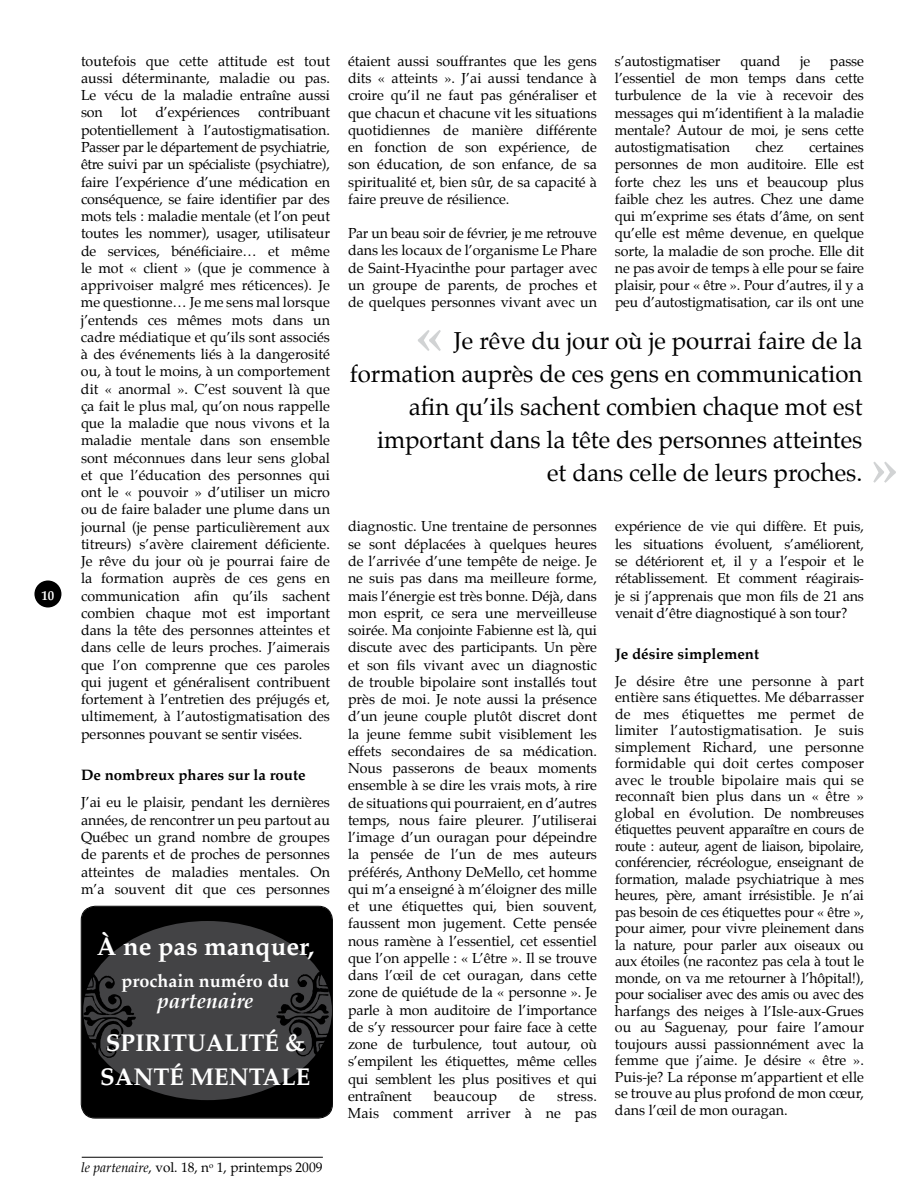
<style>
.page{position:relative;width:918px;height:1188px;background:#fff}
.page>*{position:absolute;margin:0;border:0;box-sizing:border-box;transform-origin:0 0}
.t1{font:700 54px "Palatino";color:#d1d3d4}
.t2{font:700 25.5px "Palatino";color:#fff}
.t3{font:24px/33px "Palatino";color:#000;text-align:right}
.t4{font:700 24px/33.8px "Palatino";color:#fff}
.t5{font:italic 700 21px "Palatino";color:#fff}
.t6{font:700 18px "Palatino";color:#fff}
.t7{font:700 15px "Palatino";color:#000}
.t8{font:14.25px/17.2px "Palatino";color:#000;text-align:justify}
.t9{font:13.5px "Palatino";color:#000}
.t10{font:700 13.5px "Palatino";color:#fff;scale:.95 1}
.s1{font-style:italic}
</style>
<div class="page">
<div style="left:34px;top:580px;width:27px;height:27px;background:#000;border-radius:50%"></div>
<hr style="left:82px;top:1157px;width:241px;height:1px;background:#000">
<div style="left:82px;top:907px;width:250px;height:211px;background:#000;border-radius:14px"></div>
<div style="left:82px;top:907px;width:250px;height:210px;border:1px solid #000;border-radius:13px"></div>
<div style="left:83px;top:921px;width:249px;height:179px;background:#434345;border-radius:50%"></div>
<svg style="left:276px;top:970px;width:53px;height:89px"></svg>
<svg style="left:83px;top:972px;width:53px;height:89px"></svg>
<p class="t10" style="left:41px;top:587px;width:15px">10</p>
<p class="t8" style="left:81px;top:53px;width:251px">toutefois que cette attitude est tout aussi déterminante, maladie ou pas.<br>Le vécu de la maladie entraîne aussi son</p>
<p class="t8" style="left:81px;top:105px;width:251px;text-indent:177px">contribuant potentiellement à l’autostigmatisation.<br>Passer par le département de psychiatrie, être suivi par un spécialiste (psychiatre), faire l’expérience d’une médication en conséquence, se faire identifier par des mots tels : maladie mentale (et l’on peut toutes les nommer), usager, utilisateur de services, bénéficiaire… et même le mot « client » (que je commence à apprivoiser malgré mes réticences). Je me questionne… Je me sens mal lorsque j’entends ces mêmes mots dans un cadre médiatique et qu’ils sont associés à des événements liés à la dangerosité ou, à tout le moins, à un comportement dit « anormal ». C’est souvent là que ça fait le plus mal, qu’on nous rappelle que la maladie que nous vivons et la maladie mentale dans son ensemble sont méconnues dans leur sens global et que l’éducation des personnes qui ont le « pouvoir » d’utiliser un micro ou de faire balader une plume dans un journal (je pense particulièrement aux titreurs) s’avère clairement déficiente.<br>Je rêve du jour où je pourrai faire de la formation auprès de ces gens en communication afin qu’ils sachent combien chaque mot est important dans la tête des personnes atteintes et dans celle de leurs proches. J’aimerais que l’on comprenne que ces paroles qui jugent et généralisent contribuent fortement à l’entretien des préjugés et, ultimement, à l’autostigmatisation des personnes pouvant se sentir visées.</p>
<p class="t7" style="left:81px;top:765px;width:226px">De nombreux phares sur la route</p>
<p class="t8" style="left:81px;top:795px;width:251px">J’ai eu le plaisir, pendant les dernières années, de rencontrer un peu partout au Québec un grand nombre de groupes de parents et de proches de personnes atteintes de maladies mentales. On m’a souvent dit que ces personnes</p>
<p class="t8" style="left:121px;top:105px;width:18px">lot</p>
<p class="t8" style="left:155px;top:105px;width:86px">d’expériences</p>
<h2 class="t2" style="left:97px;top:931px;width:219px">À ne pas manquer,</h2>
<p class="t6" style="left:121px;top:970px;width:169px">prochain numéro du</p>
<h3 class="t5" style="left:157px;top:988px;width:98px">partenaire</h3>
<h3 class="t4" style="left:106px;top:1028px;width:28px">Spiri</h3>
<h3 class="t4" style="left:100px;top:1028px;width:206px;text-indent:71px">tualité &amp;<br>Santé men</h3>
<h3 class="t4" style="left:249px;top:1062px;width:63px">tal E</h3>
<p class="t9" style="left:81px;top:1159px;width:243px"><span class="s1">le partenaire</span>, vol. 18, n<sup>o</sup> 1, printemps 2009</p>
<p class="t8" style="left:348px;top:53px;width:251px">étaient aussi souffrantes que les gens dits « atteints ». J’ai aussi tendance à croire qu’il ne faut pas généraliser et que chacun et chacune vit les situations quotidiennes de manière différente en fonction de son expérience, de son éducation, de son enfance, de sa spiritualité et, bien sûr, de sa capacité à faire preuve de résilience.</p>
<p class="t8" style="left:348px;top:226px;width:251px">Par un beau soir de février, je me retrouve dans les locaux de l’organisme Le Phare de Saint-Hyacinthe pour partager avec un groupe de parents, de proches et de quelques personnes vivant avec un</p>
<p class="t8" style="left:615px;top:53px;width:107px">s’autostigmatiser</p>
<p class="t8" style="left:740px;top:53px;width:42px">quand</p>
<p class="t8" style="left:800px;top:53px;width:12px">je</p>
<p class="t8" style="left:615px;top:53px;width:251px;text-indent:215px">passe l’essentiel de mon temps dans cette turbulence de la vie à recevoir des messages qui m’identifient à la maladie mentale? Autour de moi, je sens cette autostigmatisation</p>
<p class="t8" style="left:756px;top:140px;width:30px">chez</p>
<p class="t8" style="left:615px;top:140px;width:251px;text-indent:194px">certaines personnes de mon auditoire. Elle est forte chez les uns et beaucoup plus faible chez les autres. Chez une dame qui m’exprime ses états d’âme, on sent qu’elle est même devenue, en quelque sorte, la maladie de son proche. Elle dit ne pas avoir de temps à elle pour se faire plaisir, pour « être ». Pour d’autres, il y a peu d’autostigmatisation, car ils ont une</p>
<h1 class="t1" style="left:416px;top:302px;width:28px">«</h1>
<h3 class="t3" style="left:350px;top:327px;width:514px">Je rêve du jour où je pourrai faire de la formation auprès de ces gens en communication afin qu’ils sachent combien chaque mot est important dans la tête des personnes atteintes<br>et dans celle de leurs proches.</h3>
<h1 class="t1" style="left:871px;top:433px;width:28px">»</h1>
<p class="t8" style="left:348px;top:519px;width:251px">diagnostic. Une trentaine de personnes se sont déplacées à quelques heures de l’arrivée d’une tempête de neige. Je ne suis pas dans ma meilleure forme, mais l’énergie est très bonne. Déjà, dans mon esprit, ce sera une merveilleuse soirée. Ma conjointe Fabienne est là, qui discute avec des participants. Un père et son fils vivant avec un diagnostic de trouble bipolaire sont installés tout près de moi. Je note aussi la présence d’un jeune couple plutôt discret dont la jeune femme subit visiblement les effets secondaires de sa médication.<br>Nous passerons de beaux moments ensemble à se dire les vrais mots, à rire de situations qui pourraient, en d’autres temps, nous faire pleurer. J’utiliserai l’image d’un ouragan pour dépeindre la pensée de l’un de mes auteurs préférés, Anthony DeMello, cet homme qui m’a enseigné à m’éloigner des mille et une étiquettes qui, bien souvent, faussent mon jugement. Cette pensée nous ramène à l’essentiel, cet essentiel que l’on appelle : « L’être ». Il se trouve dans l’œil de cet ouragan, dans cette zone de quiétude de la « personne ». Je parle à mon auditoire de l’importance de s’y ressourcer pour faire face à cette zone de turbulence, tout autour, où s’empilent les étiquettes, même celles qui semblent les plus positives et qui entraînent</p>
<p class="t8" style="left:434px;top:1088px;width:65px">beaucoup</p>
<p class="t8" style="left:519px;top:1088px;width:17px">de</p>
<p class="t8" style="left:348px;top:1088px;width:251px;text-align:right">stress.<br>Mais comment arriver à ne pas</p>
<p class="t8" style="left:615px;top:519px;width:251px">expérience de vie qui diffère. Et puis, les situations évoluent, s’améliorent, se détériorent et, il y a l’espoir et le rétablissement. Et comment réagirais&shy;je si j’apprenais que mon fils de 21 ans venait d’être diagnostiqué à son tour?</p>
<p class="t7" style="left:615px;top:645px;width:146px">Je désire simplement</p>
<p class="t8" style="left:615px;top:674px;width:251px;line-height:16.5px">Je désire être une personne à part entière sans étiquettes. Me débarrasser de mes étiquettes me permet de limiter l’autostigmatisation. Je suis simplement Richard, une personne formidable qui doit certes composer avec le trouble bipolaire mais qui se reconnaît bien plus dans un « être » global en évolution. De nombreuses étiquettes peuvent apparaître en cours de route : auteur, agent de liaison, bipolaire, conférencier, récréologue, enseignant de formation, malade psychiatrique à mes heures, père, amant irrésistible. Je n’ai pas besoin de ces étiquettes pour « être », pour aimer, pour vivre pleinement dans la nature, pour parler aux oiseaux ou aux étoiles (ne racontez pas cela à tout le monde, on va me retourner à l’hôpital!), pour socialiser avec des amis ou avec des harfangs des neiges à l’Isle-aux-Grues ou au Saguenay, pour faire l’amour toujours aussi passionnément avec la femme que j’aime. Je désire « être ».<br>Puis-je? La réponse m’appartient et elle se trouve au plus profond de mon cœur, dans l’œil de mon ouragan.</p>
</div>
